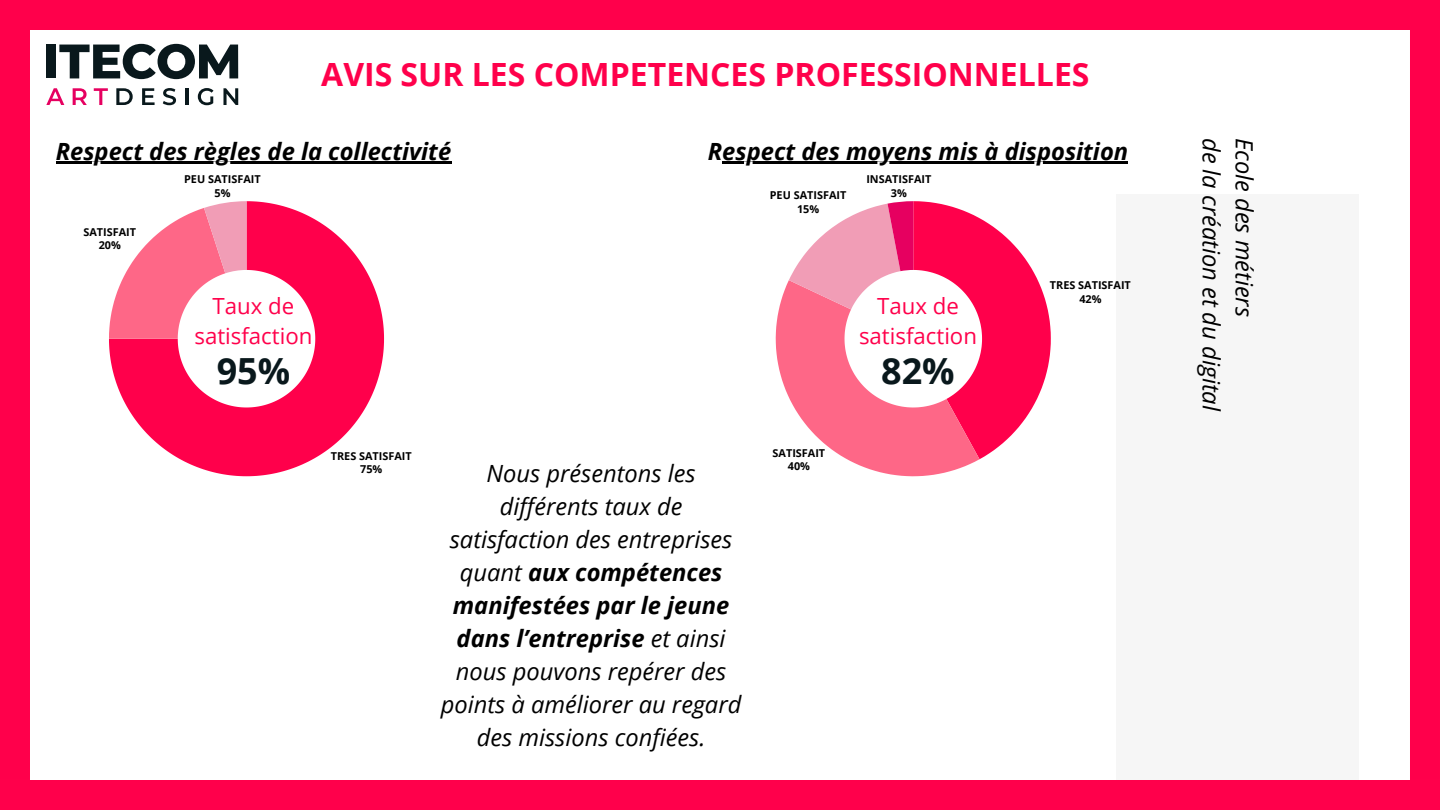
<style>
.page{position:relative;width:1440px;height:810px;background:#fff}
.page>*{position:absolute;margin:0;border:0;box-sizing:border-box;transform-origin:0 0}
.t1{font:700 36px "Open Sans";color:#09181c}
.t2{font:700 32px "Open Sans";color:#ff004b}
.t3{font:italic 23.7px "Open Sans";color:#000}
.t4{font:italic 700 23.7px "Open Sans";color:#000}
.t5{font:22.2px/30.8px "Open Sans";color:#ff004b;text-align:center}
.t6{font:700 10.9px/13.5px "Open Sans";color:#000;text-align:center}
.s1{font-weight:400}
</style>
<div class="page">
<div style="left:0;top:0;width:1440px;height:30px;background:#ff004b"></div>
<div style="left:1116px;top:195px;width:243px;height:615px;background:#f6f6f6"></div>
<div style="left:0;top:780px;width:1440px;height:30px;background:#ff004b"></div>
<div style="left:0;top:0;width:30px;height:780px;background:#ff004b"></div>
<div style="left:1410px;top:0;width:30px;height:780px;background:#ff004b"></div>
<div style="left:46px;top:45px;width:10px;height:33px;background:#09181c"></div>
<svg style="left:59px;top:44px;width:179px;height:35px"></svg>
<svg style="left:46px;top:88px;width:18px;height:17px"></svg>
<svg style="left:73px;top:88px;width:14px;height:17px"></svg>
<svg style="left:94px;top:88px;width:14px;height:17px"></svg>
<svg style="left:116px;top:88px;width:17px;height:17px"></svg>
<svg style="left:142px;top:88px;width:13px;height:17px"></svg>
<svg style="left:163px;top:88px;width:13px;height:17px"></svg>
<hr style="left:185px;top:88px;width:3px;height:17px;background:#09181c">
<svg style="left:198px;top:88px;width:15px;height:17px"></svg>
<svg style="left:223px;top:88px;width:15px;height:17px"></svg>
<svg style="left:109px;top:201px;width:275px;height:275px;fill:#ff004b"></svg>
<svg style="left:109px;top:201px;width:138px;height:138px"></svg>
<hr style="left:56px;top:162px;width:395px;height:2px;background:#000">
<hr style="left:722px;top:162px;width:406px;height:2px;background:#000">
<svg style="left:776px;top:201px;width:275px;height:275px"></svg>
<h3 class="t2" style="left:321px;top:52px;width:770px">AVIS SUR LES COMPETENCES PROFESSIONNELLES</h3>
<p class="t4" style="left:56px;top:135px;width:397px">Respect des règles de la collectivité</p>
<p class="t4" style="left:708px;top:135px;width:422px">Respect des moyens mis à disposition</p>
<p class="t6" style="left:83px;top:225px;width:54px">SATISFAIT<br>20%</p>
<p class="t6" style="left:184px;top:172px;width:78px">PEU SATISFAIT<br>5%</p>
<p class="t6" style="left:770px;top:188px;width:78px">PEU SATISFAIT<br>15%</p>
<p class="t6" style="left:866px;top:172px;width:67px">INSATISFAIT<br>3%</p>
<h3 class="t5" style="left:194px;top:290px;width:119px">Taux de satisfaction</h3>
<p class="t1" style="left:217px;top:345px;width:75px">95%</p>
<p class="t6" style="left:331px;top:449px;width:83px">TRES SATISFAIT<br>75%</p>
<p class="t3" style="left:487px;top:457px;width:211px">Nous présentons les</p>
<p class="t3" style="left:500px;top:490px;width:184px">différents taux de</p>
<p class="t3" style="left:450px;top:523px;width:284px">satisfaction des entreprises</p>
<p class="t4" style="left:460px;top:556px;width:264px"><span class="s1">quant</span> aux compétences</p>
<p class="t4" style="left:453px;top:589px;width:278px">manifestées par le jeune</p>
<p class="t4" style="left:457px;top:622px;width:270px">dans l’entreprise <span class="s1">et ainsi</span></p>
<p class="t3" style="left:456px;top:655px;width:272px">nous pouvons repérer des</p>
<p class="t3" style="left:441px;top:688px;width:302px">points à améliorer au regard</p>
<p class="t3" style="left:477px;top:721px;width:230px">des missions confiées.</p>
<p class="t6" style="left:773px;top:446px;width:54px">SATISFAIT<br>40%</p>
<p class="t5" style="left:859px;top:290px;width:119px">Taux de satisfaction</p>
<h1 class="t1" style="left:881px;top:345px;width:75px">82%</h1>
<p class="t6" style="left:1050px;top:278px;width:83px">TRES SATISFAIT<br>42%</p>
<h2 class="t3" style="left:1228px;top:138px;width:275px;rotate:90deg">de la création et du digital</h2>
<p class="t3" style="left:1261px;top:138px;width:180px;rotate:90deg">Ecole des métiers</p>
</div>
